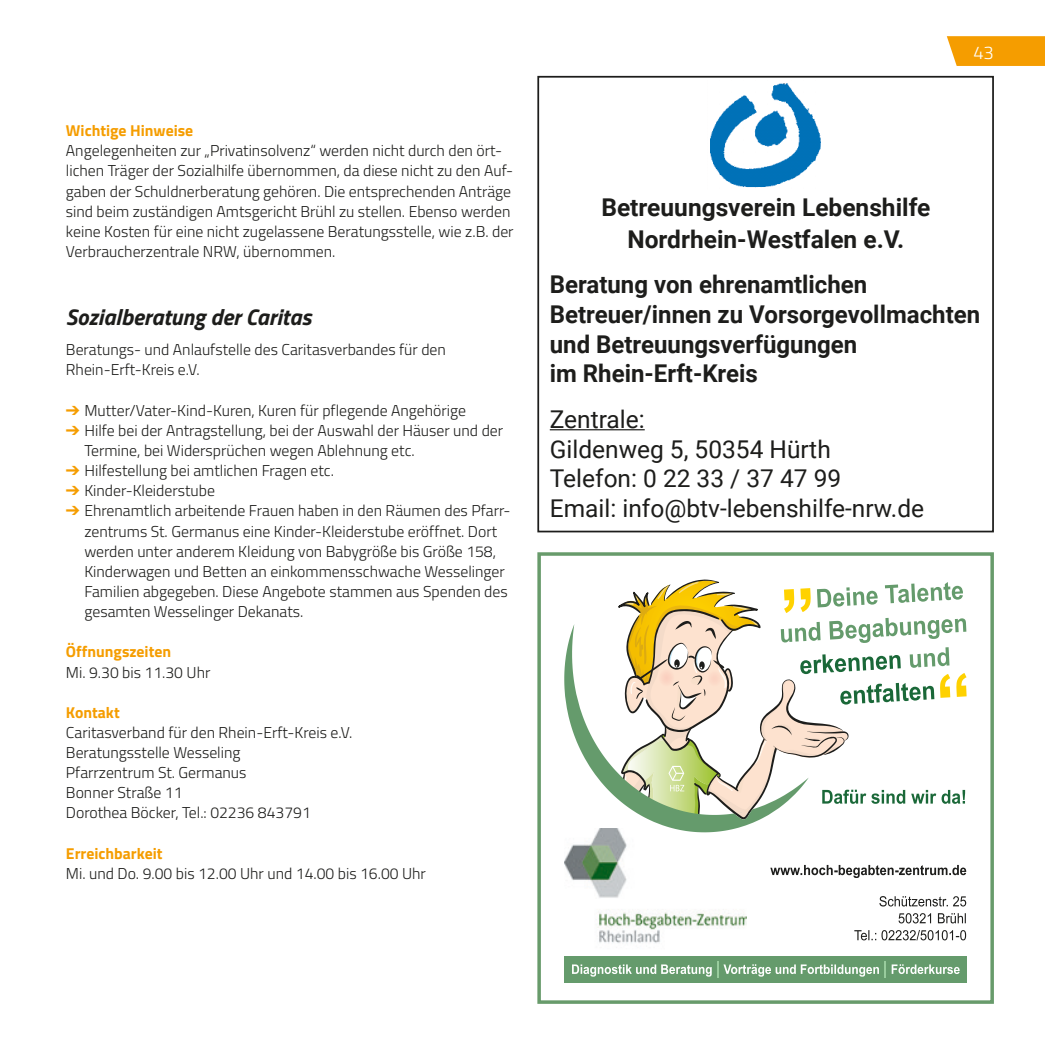
<style>
.page{position:relative;width:1045px;height:1045px;background:#fff}
.page>*{position:absolute;margin:0;border:0;box-sizing:border-box;transform-origin:0 0}
.t1{font:700 24.5px/29.8px "Roboto";color:#1d1d1b;text-align:center}
.t2{font:24.5px/29.8px "Roboto";color:#1d1d1b}
.t3{font:italic 700 22.75px "Titillium Web";color:#1d1d1b}
.t4{font:300 18.38px "Titillium Web";color:#fff}
.t5{font:300 15.75px/20.1px "Titillium Web";color:#1d1d1b}
.t6{font:700 15.75px "Titillium Web";color:#f59d00}
</style>
<div class="page">
<svg style="left:946px;top:36px;width:99px;height:30px"></svg>
<div style="left:537px;top:76px;width:457px;height:456px;border:2px solid #1d1d1b"></div>
<img style="left:710px;top:83px;width:110px;height:105px">
<hr style="left:550px;top:429px;width:95px;height:1px;background:#1d1d1b">
<div style="left:564px;top:956px;width:402px;height:26px;background:#659b6c"></div>
<svg style="left:717px;top:961px;width:242px;height:16px"></svg>
<svg style="left:572px;top:964px;width:139px;height:12px"></svg>
<img style="left:564px;top:832px;width:183px;height:111px">
<svg style="left:770px;top:865px;width:196px;height:13px"></svg>
<svg style="left:854px;top:930px;width:112px;height:10px"></svg>
<svg style="left:898px;top:913px;width:68px;height:10px"></svg>
<svg style="left:879px;top:896px;width:87px;height:10px"></svg>
<svg style="left:564px;top:624px;width:195px;height:208px"></svg>
<svg style="left:617px;top:579px;width:349px;height:241px"></svg>
<div style="left:537px;top:552px;width:457px;height:451px;border:4px solid #689b6b"></div>
<p class="t6" style="left:66px;top:119px;width:129px">Wichtige Hinweise</p>
<p class="t5" style="left:66px;top:140px;width:449px">Angelegenheiten zur „Privatinsolvenz“ werden nicht durch den ört&shy;lichen Träger der Sozialhilfe übernommen, da diese nicht zu den Auf&shy;gaben der Schuldnerberatung gehören. Die entsprechenden Anträge sind beim zuständigen Amtsgericht Brühl zu stellen. Ebenso werden keine Kosten für eine nicht zugelassene Beratungsstelle, wie z.B. der Verbraucherzentrale NRW, übernommen.</p>
<h2 class="t3" style="left:66px;top:299px;width:247px">Sozialberatung der Caritas</h2>
<p class="t5" style="left:66px;top:339px;width:381px">Beratungs- und Anlaufstelle des Caritasverbandes für den<br>Rhein-Erft-Kreis e.V.</p>
<p class="t5" style="left:84px;top:399px;width:428px">Mutter/Vater-Kind-Kuren, Kuren für pflegende Angehörige<br>Hilfe bei der Antragstellung, bei der Auswahl der Häuser und der Termine, bei Widersprüchen wegen Ablehnung etc.<br>Hilfestellung bei amtlichen Fragen etc.<br>Kinder-Kleiderstube<br>Ehrenamtlich arbeitende Frauen haben in den Räumen des Pfarr&shy;zentrums St. Germanus eine Kinder-Kleiderstube eröffnet. Dort werden unter anderem Kleidung von Babygröße bis Größe 158, Kinderwagen und Betten an einkommensschwache Wesselinger Familien abgegeben. Diese Angebote stammen aus Spenden des gesamten Wesselinger Dekanats.</p>
<p class="t6" style="left:66px;top:640px;width:107px">Öffnungszeiten</p>
<p class="t5" style="left:66px;top:661px;width:146px">Mi. 9.30 bis 11.30 Uhr</p>
<p class="t6" style="left:66px;top:700px;width:55px">Kontakt</p>
<p class="t5" style="left:66px;top:721px;width:288px">Caritasverband für den Rhein-Erft-Kreis e.V.<br>Beratungsstelle Wesseling<br>Pfarrzentrum St. Germanus<br>Bonner Straße 11<br>Dorothea Böcker, Tel.: 02236 843791</p>
<p class="t6" style="left:66px;top:841px;width:98px">Erreichbarkeit</p>
<p class="t5" style="left:66px;top:862px;width:361px">Mi. und Do. 9.00 bis 12.00 Uhr und 14.00 bis 16.00 Uhr</p>
<p class="t4" style="left:973px;top:39px;width:22px">43</p>
<h1 class="t1" style="left:601px;top:191px;width:330px;line-height:31.5px">Betreuungsverein Lebenshilfe<br>Nordrhein-Westfalen e.V.</h1>
<h1 class="t1" style="left:550px;top:269px;width:432px;text-align:left">Beratung von ehrenamtlichen<br>Betreuer/innen zu Vorsorgevollmachten und Betreuungsverfügungen<br>im Rhein-Erft-Kreis</h1>
<h1 class="t2" style="left:550px;top:403px;width:376px">Zentrale:<br>Gildenweg 5, 50354 Hürth<br>Telefon: 0 22 33 / 37 47 99<br>Email: info@btv-lebenshilfe-nrw.de</h1>
</div>
